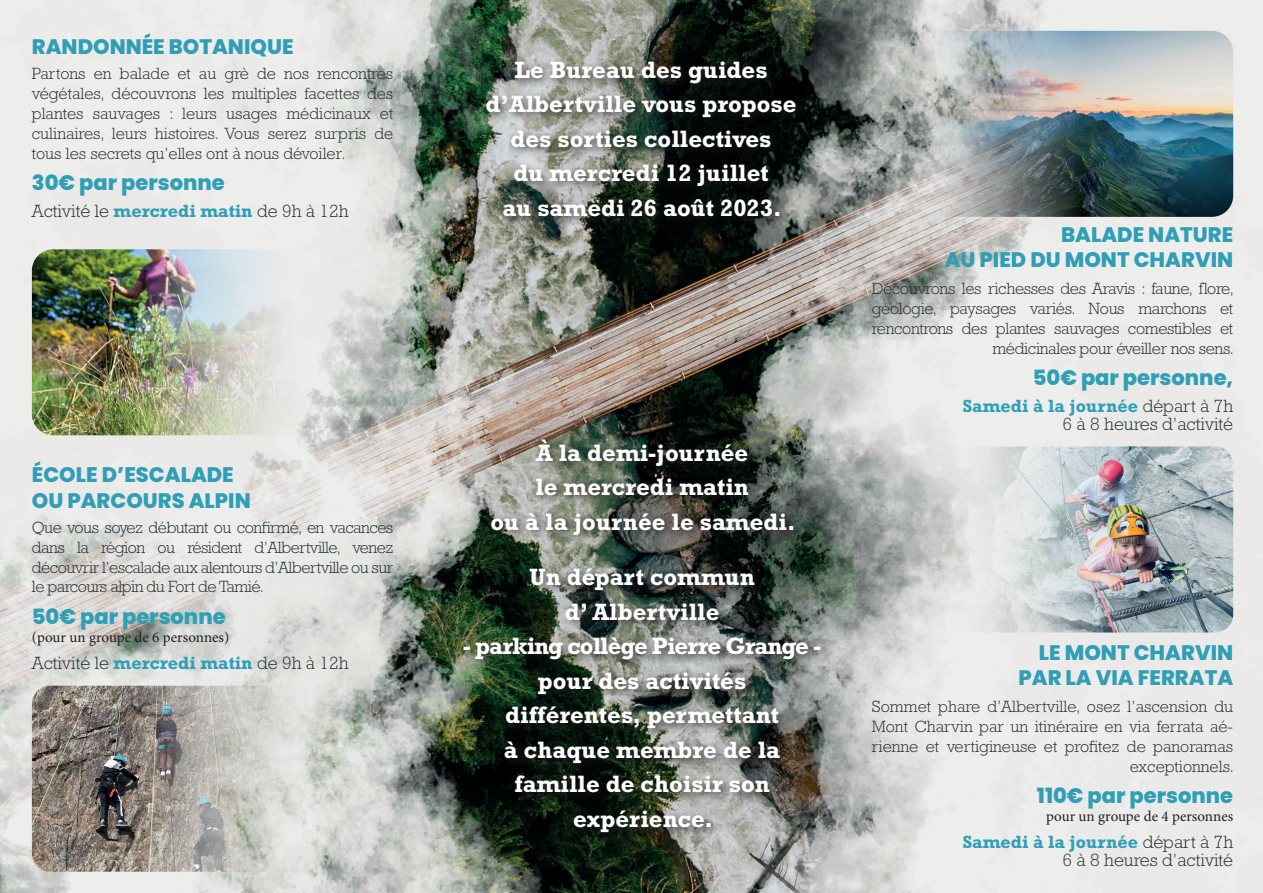
<style>
.page{position:relative;width:1263px;height:893px;background:#fff}
.page>*{position:absolute;margin:0;border:0;box-sizing:border-box;transform-origin:0 0}
.t1{font:700 24px/34.5px "Rockwell Std";color:#fff;text-align:center}
.t2{font:700 24px "Rockwell Std";letter-spacing:-.04em;color:#fff}
.t3{font:800 21px/25.2px "Poppins";color:#309fb5;text-align:right}
.t4{font:300 18px/18px "Rockwell Std";color:#263133;text-align:right}
.t5{font:300 16.5px/19.8px "Rockwell Std";letter-spacing:-.02em;color:#263133;text-align:justify}
.t6{font:300 16.5px/19.8px "Rockwell Std";color:#263133;text-align:right}
.t7{font:15px "Minion Pro";color:#231f20}
.s1{font-weight:700;color:#309fb5}
</style>
<div class="page">
<img style="left:0;top:0;width:1263px;height:893px">
<img style="left:32px;top:249px;width:321px;height:186px">
<img style="left:912px;top:31px;width:321px;height:186px">
<img style="left:912px;top:446px;width:321px;height:186px">
<img style="left:32px;top:686px;width:309px;height:186px">
<div style="left:482px;top:57px;width:324px;height:171px;background:#231f20;opacity:.75"></div>
<div style="left:460px;top:435px;width:371px;height:408px;background:#231f20;opacity:.75"></div>
<p class="t3" style="left:32px;top:34px;width:263px">RANDONNÉE BOTANIQUE</p>
<p class="t5" style="left:32px;top:64px;width:363px">Partons en balade et au grè de nos rencontres végétales, découvrons les multiples facettes des plantes sauvages : leurs usages médicinaux et culinaires, leurs histoires. Vous serez surpris de tous les secrets qu’elles ont à nous dévoiler.</p>
<p class="t3" style="left:32px;top:170px;width:194px">30€ par personne</p>
<p class="t4" style="left:32px;top:202px;width:318px">Activité le <span class="s1">mercredi matin</span> de 9h à 12h</p>
<p class="t3" style="left:32px;top:462px;width:220px;text-align:left">ÉCOLE D’ESCALADE<br>OU PARCOURS ALPIN</p>
<p class="t5" style="left:32px;top:517px;width:363px">Que vous soyez débutant ou confirmé, en vacances dans la région ou résident d’Albertville, venez découvrir l’escalade aux alentours d’Albertville ou sur le parcours alpin du Fort de Tamié.</p>
<p class="t3" style="left:32px;top:604px;width:195px">50€ par personne</p>
<p class="t7" style="left:32px;top:627px;width:199px">(pour un groupe de 6 personnes)</p>
<p class="t4" style="left:32px;top:654px;width:318px">Activité le <span class="s1">mercredi matin</span> de 9h à 12h</p>
<p class="t1" style="left:485px;top:52px;width:313px">Le Bureau des guides d’Albertville vous propose des sorties collectives<br>du mercredi 12 juillet</p>
<p class="t1" style="left:502px;top:190px;width:281px">au samedi 26 août 2023.</p>
<p class="t1" style="left:490px;top:435px;width:306px">À la demi-journée<br>le mercredi matin<br>ou à la journée le samedi.</p>
<p class="t1" style="left:529px;top:559px;width:227px">Un départ commun d’ Albertville</p>
<p class="t2" style="left:463px;top:632px;width:360px">- parking collège Pierre Grange -</p>
<p class="t1" style="left:538px;top:663px;width:210px">pour des activités</p>
<p class="t1" style="left:504px;top:697px;width:278px;text-align:left">différentes, permettant à chaque membre de la</p>
<p class="t1" style="left:514px;top:766px;width:257px">famille de choisir son</p>
<p class="t1" style="left:573px;top:801px;width:141px">expérience.</p>
<p class="t3" style="left:945px;top:222px;width:290px">BALADE NATURE<br>AU PIED DU MONT CHARVIN</p>
<p class="t5" style="left:872px;top:279px;width:364px;text-align:right">Découvrons les richesses des Aravis : faune, flore, géologie, paysages variés. Nous marchons et rencontrons des plantes sauvages comestibles et médicinales pour éveiller nos sens.</p>
<p class="t3" style="left:1033px;top:365px;width:202px">50€ par personne,</p>
<p class="t4" style="left:963px;top:397px;width:272px"><span class="s1">Samedi à la journée</span> départ à 7h<br>6 à 8 heures d’activité</p>
<p class="t3" style="left:1018px;top:640px;width:216px">LE MONT CHARVIN<br>PAR LA VIA FERRATA</p>
<p class="t6" style="left:872px;top:697px;width:364px">Sommet phare d’Albertville, osez l’ascension du Mont Charvin par un itinéraire en via ferrata aé&shy;rienne et vertigineuse et profitez de panoramas exceptionnels.</p>
<p class="t3" style="left:1037px;top:783px;width:198px">110€ par personne</p>
<p class="t7" style="left:1046px;top:806px;width:188px">pour un groupe de 4 personnes</p>
<p class="t4" style="left:963px;top:833px;width:272px"><span class="s1">Samedi à la journée</span> départ à 7h<br>6 à 8 heures d’activité</p>
</div>
